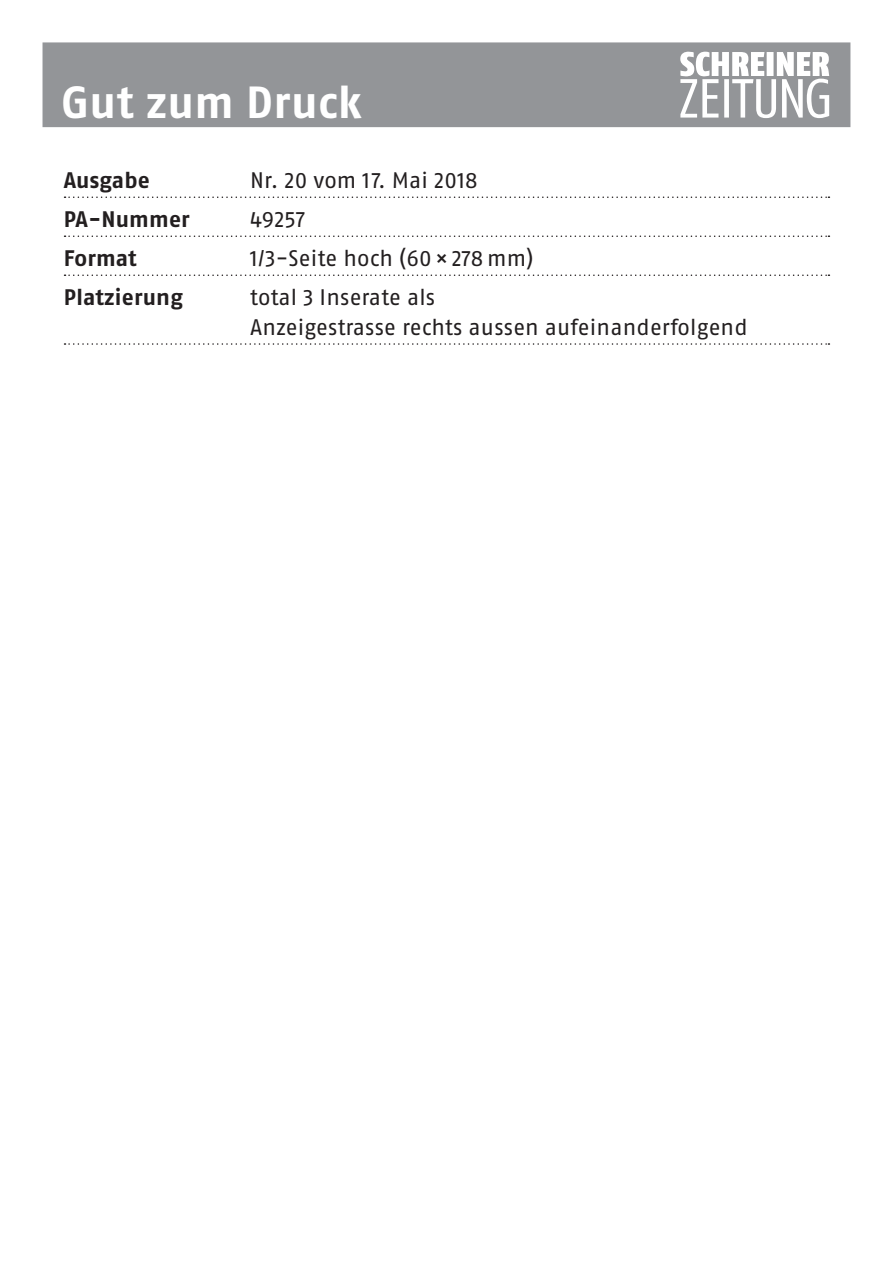
<style>
.page{position:relative;width:893px;height:1263px;background:#fff}
.page>*{position:absolute;margin:0;border:0;box-sizing:border-box;transform-origin:0 0}
.t1{font:700 45px "Fago OT";letter-spacing:.01em;color:#fff}
.t2{font:22.5px/30px "Fago OT";letter-spacing:.005em;color:#231f20}
.t3{font:700 22.5px/39px "Fago OT";letter-spacing:.005em;color:#231f20}
</style>
<div class="page">
<svg style="left:43px;top:42px;width:807px;height:85px;background:#9b9c9f"></svg>
<svg style="left:65px;top:196px;width:764px;height:2px"></svg>
<svg style="left:65px;top:235px;width:764px;height:2px"></svg>
<svg style="left:65px;top:274px;width:764px;height:2px"></svg>
<svg style="left:65px;top:343px;width:764px;height:2px"></svg>
<h1 class="t1" style="left:61px;top:75px;width:302px">Gut zum Druck</h1>
<p class="t3" style="left:64px;top:161px;width:127px">Ausgabe<br>PA-Nummer<br>Format<br>Platzierung</p>
<p class="t2" style="left:250px;top:165px;width:229px">Nr. 20 vom 17. Mai 2018</p>
<p class="t2" style="left:250px;top:204px;width:57px">49257</p>
<p class="t2" style="left:250px;top:243px;width:285px">1/3-Seite hoch (60×278 mm)</p>
<p class="t2" style="left:250px;top:282px;width:499px">total 3 Inserate als<br>Anzeigestrasse rechts aussen aufeinanderfolgend</p>
</div>
